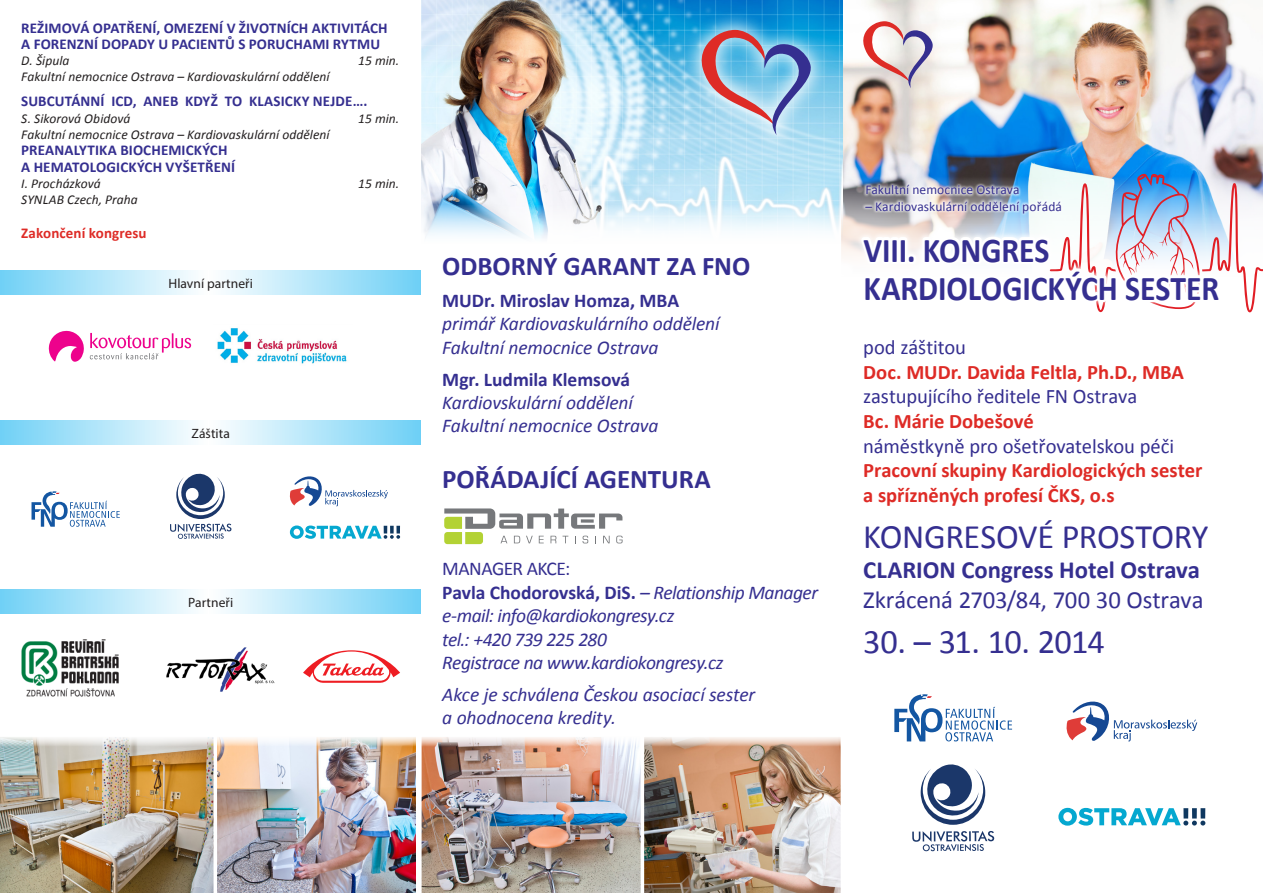
<style>
.page{position:relative;width:1263px;height:893px;background:#fff}
.page>*{position:absolute;margin:0;border:0;box-sizing:border-box;transform-origin:0 0}
.t1{font:700 34.95px "Calibri";letter-spacing:-.005em;color:#352f90;scale:.91 1}
.t2{font:34.35px "Calibri";letter-spacing:-.015em;color:#352f90}
.t3{font:700 27px "Calibri";color:#352f90}
.t4{font:24.75px "Calibri";letter-spacing:-.005em;color:#352f90}
.t5{font:700 24.75px "Calibri";color:#352f90}
.t6{font:700 20.55px/24.8px "Calibri";color:#de2b26}
.t7{font:20.55px "Calibri";letter-spacing:-.005em;color:#352f90}
.t8{font:italic 19.5px "Calibri";letter-spacing:-.01em;color:#352f90}
.t9{font:700 19.5px "Calibri";color:#352f90}
.t10{font:italic 19.5px "Calibri";letter-spacing:-.035em;color:#352f90}
.t11{font:19.5px "Calibri";letter-spacing:-.025em;color:#352f90}
.t12{font:700 15px/16.5px "Calibri";letter-spacing:.005em;color:#352f90}
.t13{font:700 15px "Calibri";letter-spacing:.005em;color:#de2b26}
.t14{font:italic 13.5px "Calibri";letter-spacing:.005em;color:#231f20}
.t15{font:13.5px "Calibri";letter-spacing:.005em;color:#352f90}
.t16{font:13.5px "Myriad Pro";letter-spacing:.005em;color:#231f20}
.s1{font-weight:400;font-style:italic}
</style>
<div class="page">
<img style="left:841px;top:0;width:422px;height:256px">
<svg style="left:862px;top:21px;width:71px;height:67px"></svg>
<svg style="left:857px;top:174px;width:406px;height:139px"></svg>
<svg style="left:894px;top:694px;width:118px;height:47px"></svg>
<svg style="left:1066px;top:701px;width:131px;height:41px"></svg>
<svg style="left:920px;top:764px;width:65px;height:61px"></svg>
<svg style="left:912px;top:831px;width:82px;height:20px"></svg>
<svg style="left:1058px;top:808px;width:147px;height:18px"></svg>
<img style="left:421px;top:0;width:421px;height:247px">
<img style="left:0;top:737px;width:841px;height:156px">
<div style="left:862px;top:181px;width:202px;height:35px;background:#fff;opacity:.75"></div>
<div style="left:682px;top:10px;width:148px;height:144px;background:#fff;opacity:.75"></div>
<svg style="left:700px;top:30px;width:112px;height:105px;background:#94afcc"></svg>
<svg style="left:444px;top:508px;width:179px;height:36px"></svg>
<svg style="left:0;top:270px;width:421px;height:25px;background:#b6e7fa"></svg>
<svg style="left:0;top:420px;width:421px;height:25px;background:#b6e7fa"></svg>
<svg style="left:0;top:589px;width:421px;height:25px;background:#b6e7fa"></svg>
<svg style="left:32px;top:491px;width:88px;height:36px"></svg>
<svg style="left:289px;top:476px;width:99px;height:31px"></svg>
<svg style="left:170px;top:473px;width:61px;height:66px"></svg>
<svg style="left:290px;top:525px;width:110px;height:14px"></svg>
<svg style="left:48px;top:330px;width:143px;height:32px"></svg>
<img style="left:217px;top:328px;width:130px;height:36px">
<img style="left:21px;top:639px;width:98px;height:58px">
<svg style="left:303px;top:650px;width:97px;height:33px"></svg>
<img style="left:166px;top:647px;width:109px;height:45px">
<p class="t12" style="left:21px;top:19px;width:368px">REŽIMOVÁ OPATŘENÍ, OMEZENÍ V ŽIVOTNÍCH AKTIVITÁCH<br>A FORENZNÍ DOPADY U PACIENTŮ S PORUCHAMI RYTMU</p>
<p class="t14" style="left:21px;top:52px;width:50px">D. Šipula</p>
<p class="t14" style="left:358px;top:52px;width:43px">15 min.</p>
<p class="t14" style="left:21px;top:68px;width:310px">Fakultní nemocnice Ostrava – Kardiovaskulární oddělení</p>
<p class="t12" style="left:21px;top:93px;width:348px">SUBCUTÁNNÍ ICD, ANEB KDYŽ TO KLASICKY NEJDE….</p>
<p class="t14" style="left:21px;top:109px;width:111px">S. Sikorová Obidová</p>
<p class="t14" style="left:358px;top:109px;width:43px">15 min.</p>
<p class="t14" style="left:21px;top:125px;width:310px">Fakultní nemocnice Ostrava – Kardiovaskulární oddělení</p>
<p class="t12" style="left:21px;top:142px;width:215px">PREANALYTIKA BIOCHEMICKÝCH<br>A HEMATOLOGICKÝCH VYŠETŘENÍ</p>
<p class="t14" style="left:21px;top:174px;width:81px">I. Procházková</p>
<p class="t14" style="left:358px;top:174px;width:43px">15 min.</p>
<p class="t14" style="left:21px;top:191px;width:118px">SYNLAB Czech, Praha</p>
<p class="t13" style="left:21px;top:224px;width:127px">Zakončení kongresu</p>
<p class="t16" style="left:168px;top:275px;width:86px">Hlavní partneři</p>
<p class="t16" style="left:191px;top:425px;width:40px">Záštita</p>
<p class="t16" style="left:188px;top:594px;width:47px">Partneři</p>
<p class="t3" style="left:442px;top:249px;width:310px">ODBORNÝ GARANT ZA FNO</p>
<p class="t9" style="left:442px;top:288px;width:238px">MUDr. Miroslav Homza, MBA</p>
<p class="t8" style="left:442px;top:310px;width:279px">primář Kardiovaskulárního oddělení</p>
<p class="t8" style="left:442px;top:334px;width:218px">Fakultní nemocnice Ostrava</p>
<p class="t9" style="left:442px;top:367px;width:189px">Mgr. Ludmila Klemsová</p>
<p class="t8" style="left:442px;top:389px;width:192px">Kardiovskulární oddělení</p>
<p class="t8" style="left:442px;top:412px;width:218px">Fakultní nemocnice Ostrava</p>
<p class="t3" style="left:442px;top:462px;width:270px">POŘÁDAJÍCÍ AGENTURA</p>
<p class="t11" style="left:442px;top:556px;width:130px">MANAGER AKCE:</p>
<p class="t9" style="left:442px;top:580px;width:377px">Pavla Chodorovská, DiS. <span class="s1">– Relationship Manager</span></p>
<p class="t8" style="left:442px;top:602px;width:234px">e-mail: info@kardiokongresy.cz</p>
<p class="t10" style="left:442px;top:626px;width:166px">tel.: +420 739 225 280</p>
<p class="t8" style="left:442px;top:649px;width:283px">Registrace na www.kardiokongresy.cz</p>
<p class="t8" style="left:442px;top:681px;width:314px">Akce je schválena Českou asociací sester</p>
<p class="t8" style="left:442px;top:704px;width:175px">a ohodnocena kredity.</p>
<p class="t15" style="left:865px;top:181px;width:156px">Fakultní nemocnice Ostrava</p>
<p class="t15" style="left:865px;top:198px;width:198px">– Kardiovaskulární oddělení pořádá</p>
<p class="t1" style="left:863px;top:228px;width:206px">VIII. KONGRES</p>
<p class="t1" style="left:863px;top:266px;width:392px">KARDIOLOGICKÝCH SESTER</p>
<p class="t7" style="left:863px;top:334px;width:104px">pod záštitou</p>
<p class="t6" style="left:863px;top:359px;width:322px">Doc. MUDr. Davida Feltla, Ph.D., MBA</p>
<p class="t7" style="left:863px;top:383px;width:275px">zastupujícího ředitele FN Ostrava</p>
<p class="t6" style="left:863px;top:409px;width:172px">Bc. Márie Dobešové</p>
<p class="t7" style="left:863px;top:433px;width:312px">náměstkyně pro ošetřovatelskou péči</p>
<p class="t6" style="left:863px;top:458px;width:341px">Pracovní skupiny Kardiologických sester a spřízněných profesí ČKS, o.s</p>
<p class="t2" style="left:863px;top:515px;width:347px">KONGRESOVÉ PROSTORY</p>
<p class="t5" style="left:863px;top:554px;width:338px">CLARION Congress Hotel Ostrava</p>
<p class="t4" style="left:863px;top:584px;width:342px">Zkrácená 2703/84, 700 30 Ostrava</p>
<p class="t2" style="left:863px;top:620px;width:243px">30. – 31. 10. 2014</p>
</div>
